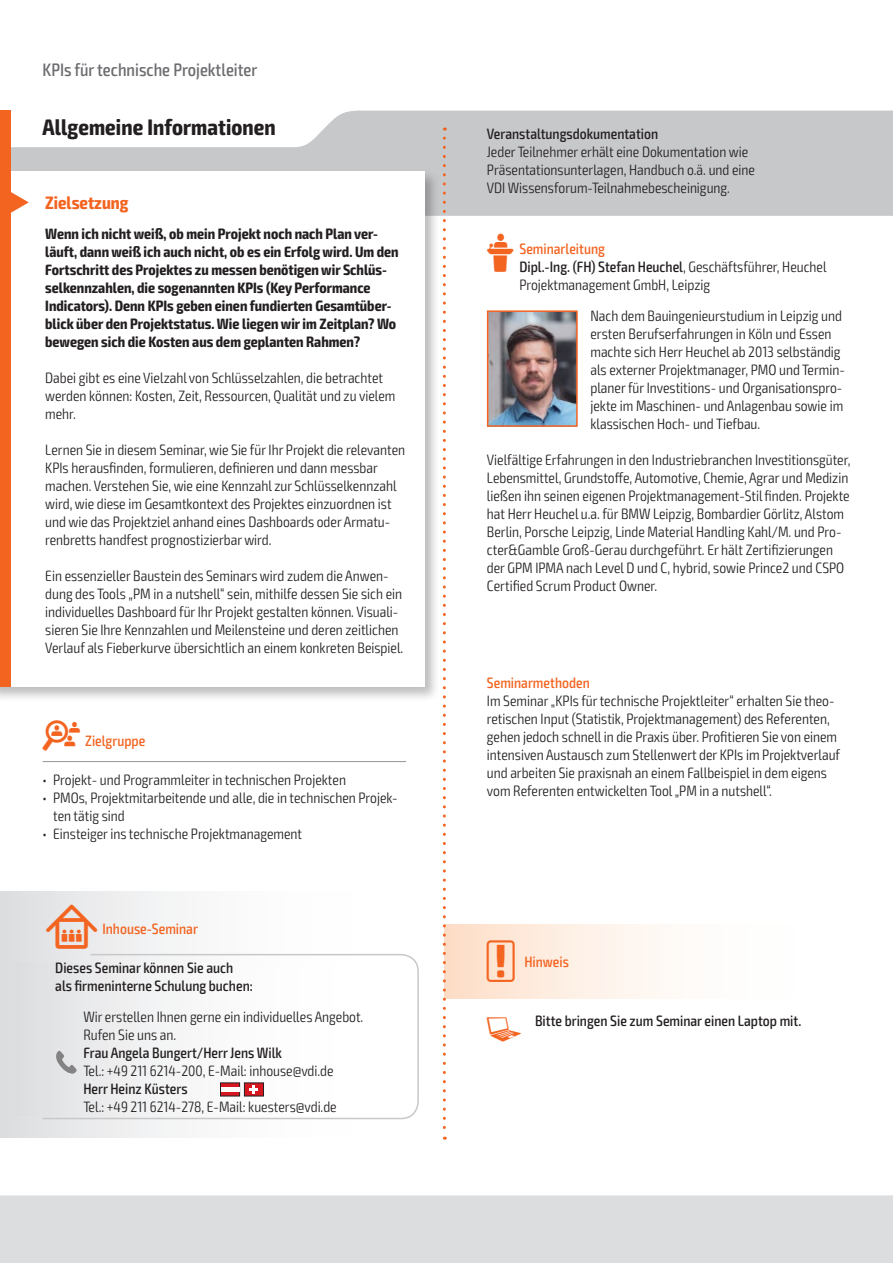
<style>
.page{position:relative;width:893px;height:1263px;background:#fff}
.page>*{position:absolute;margin:0;border:0;box-sizing:border-box;transform-origin:0 0}
.t1{font:700 condensed 22.5px "Exo 2";letter-spacing:.005em;color:#231f20}
.t2{font:500 condensed 18px "Exo 2";color:#6c6d70}
.t3{font:700 condensed 18px "Exo 2";color:#f36421}
.t4{font:300 condensed 15px/18px "Exo 2";color:#231f20}
.t5{font:700 condensed 15px/18px "Exo 2";color:#231f20}
.t6{font:500 condensed 15px/18px "Exo 2";color:#231f20}
.t7{font:500 condensed 15px "Exo 2";color:#f36421}
.t8{font:15px "VDI Iconset S4 A Regular";color:#f36421}
.s1{font-family:"VDI Iconset S4 A Regular";font-weight:400;font-stretch:normal;color:#f36421}
.s2{font-weight:500;color:#f36421}
.s3{font-weight:500}
.s4{font-family:"VDI Iconset S4 A Regular";font-weight:400;font-stretch:normal}
.s5{font-family:"VDI Iconset S4 A Regular";font-weight:400;font-stretch:normal;font-size:15.45px}
.s6{font-family:"VDI Iconset S4 A Regular";font-weight:400;font-stretch:normal;font-size:19.5px}
</style>
<div class="page">
<div style="left:0;top:1195px;width:893px;height:68px;background:#dcdddf"></div>
<svg style="left:11px;top:111px;width:881px;height:105px;fill:#c7c8ca"></svg>
<hr style="left:892px;top:111px;width:1px;height:105px;background:#f36421">
<div style="left:0;top:111px;width:11px;height:63px;background:#f36421"></div>
<div style="left:0;top:168px;width:440px;height:534px;background:#231f20;opacity:.3"></div>
<div style="left:0;top:171px;width:424px;height:516px;background:#fff"></div>
<div style="left:0;top:171px;width:11px;height:516px;background:#f36421"></div>
<svg style="left:11px;top:192px;width:18px;height:21px"></svg>
<hr style="left:43px;top:761px;width:363px;height:1px;background:#939598">
<img style="left:490px;top:313px;width:85px;height:111px">
<div style="left:487px;top:310px;width:91px;height:117px;border:2px solid #f36421"></div>
<div style="left:444px;top:925px;width:406px;height:73px;background:linear-gradient(to right,#fde3d0,#fff)"></div>
<div style="left:0;top:891px;width:419px;height:247px;background:linear-gradient(to right,#e2e3e5,#fff)"></div>
<svg style="left:42px;top:953px;width:377px;height:167px"></svg>
<div style="left:13px;top:963px;width:382px;height:152px;background:linear-gradient(to right,#e3e3e5,#fff)"></div>
<svg style="left:220px;top:1082px;width:44px;height:14px"></svg>
<hr style="left:221px;top:1087px;width:18px;height:4px;background:#fff">
<svg style="left:56px;top:1051px;width:21px;height:23px"></svg>
<svg style="left:443px;top:138px;width:3px;height:1002px"></svg>
<p class="t2" style="left:43px;top:59px;width:216px">KPIs für technische Projektleiter</p>
<h1 class="t1" style="left:43px;top:113px;width:235px">Allgemeine Informationen</h1>
<p class="t6" style="left:487px;top:125px;width:173px">Veranstaltungsdokumentation</p>
<p class="t4" style="left:487px;top:143px;width:270px">Jeder Teilnehmer erhält eine Dokumentation wie<br>Präsentationsunterlagen, Handbuch o.ä. und eine<br>VDI Wissensforum-Teilnahmebescheinigung.</p>
<p class="t5" style="left:45px;top:225px;width:355px">Wenn ich nicht weiß, ob mein Projekt noch nach Plan ver&shy;läuft, dann weiß ich auch nicht, ob es ein Erfolg wird. Um den Fortschritt des Projektes zu messen benötigen wir Schlüs&shy;selkennzahlen, die sogenannten KPIs (Key Performance Indicators). Denn KPIs geben einen fundierten Gesamtüber&shy;blick über den Projektstatus. Wie liegen wir im Zeitplan? Wo bewegen sich die Kosten aus dem geplanten Rahmen?</p>
<p class="t4" style="left:45px;top:369px;width:352px">Dabei gibt es eine Vielzahl von Schlüsselzahlen, die betrachtet werden können: Kosten, Zeit, Ressourcen, Qualität und zu vielem mehr.</p>
<p class="t4" style="left:45px;top:441px;width:361px">Lernen Sie in diesem Seminar, wie Sie für Ihr Projekt die relevanten KPIs herausfinden, formulieren, definieren und dann messbar machen. Verstehen Sie, wie eine Kennzahl zur Schlüsselkennzahl wird, wie diese im Gesamtkontext des Projektes einzuordnen ist und wie das Projektziel anhand eines Dashboards oder Armatu&shy;renbretts handfest prognostizierbar wird.</p>
<p class="t4" style="left:45px;top:567px;width:360px">Ein essenzieller Baustein des Seminars wird zudem die Anwen&shy;dung des Tools „PM in a nutshell“ sein, mithilfe dessen Sie sich ein individuelles Dashboard für Ihr Projekt gestalten können. Visuali&shy;sieren Sie Ihre Kennzahlen und Meilensteine und deren zeitlichen Verlauf als Fieberkurve übersichtlich an einem konkreten Beispiel.</p>
<p class="t3" style="left:45px;top:192px;width:85px">Zielsetzung</p>
<p class="t4" style="left:519px;top:240px;width:309px;text-indent:-33px"><span class="s1">L</span> <span class="s2">Seminarleitung<br></span><span class="s3">Dipl.-Ing. (FH) Stefan Heuchel</span>, Geschäftsführer, Heuchel<br>Projektmanagement GmbH, Leipzig</p>
<p class="t4" style="left:590px;top:307px;width:256px">Nach dem Bauingenieurstudium in Leipzig und ersten Berufserfahrungen in Köln und Essen machte sich Herr Heuchel ab 2013 selbständig als externer Projektmanager, PMO und Termin&shy;planer für Investitions- und Organisationspro&shy;jekte im Maschinen- und Anlagenbau sowie im klassischen Hoch- und Tiefbau.</p>
<p class="t4" style="left:487px;top:451px;width:365px">Vielfältige Erfahrungen in den Industriebranchen Investitionsgüter, Lebensmittel, Grundstoffe, Automotive, Chemie, Agrar und Medizin ließen ihn seinen eigenen Projektmanagement-Stil finden. Projekte hat Herr Heuchel u.a. für BMW Leipzig, Bombardier Görlitz, Alstom Berlin, Porsche Leipzig, Linde Material Handling Kahl/M. und Pro&shy;cter&amp;Gamble Groß-Gerau durchgeführt. Er hält Zertifizierungen der GPM IPMA nach Level D und C, hybrid, sowie Prince2 und CSPO Certified Scrum Product Owner.</p>
<p class="t7" style="left:43px;top:732px;width:104px"><span class="s4">Z</span> Zielgruppe</p>
<p class="t4" style="left:43px;top:771px;width:305px">• Projekt- und Programmleiter in technischen Projekten</p>
<p class="t4" style="left:53px;top:789px;width:346px;text-indent:-11px">• PMOs, Projektmitarbeitende und alle, die in technischen Projek&shy;ten tätig sind</p>
<p class="t4" style="left:43px;top:825px;width:261px">• Einsteiger ins technische Projektmanagement</p>
<p class="t7" style="left:46px;top:920px;width:153px"><span class="s5">I</span> Inhouse-Seminar</p>
<p class="t6" style="left:55px;top:959px;width:199px">Dieses Seminar können Sie auch als firmeninterne Schulung buchen:</p>
<p class="t4" style="left:83px;top:1008px;width:282px">Wir erstellen Ihnen gerne ein individuelles Angebot.<br>Rufen Sie uns an.</p>
<p class="t6" style="left:83px;top:1044px;width:200px">Frau Angela Bungert/Herr Jens Wilk</p>
<p class="t4" style="left:83px;top:1062px;width:252px">Tel.: +49 211 6214-200, E-Mail: inhouse@vdi.de</p>
<p class="t6" style="left:83px;top:1080px;width:106px">Herr Heinz Küsters</p>
<p class="t4" style="left:83px;top:1098px;width:255px">Tel.: +49 211 6214-278, E-Mail: kuesters@vdi.de</p>
<p class="t7" style="left:487px;top:674px;width:104px">Seminarmethoden</p>
<p class="t4" style="left:487px;top:692px;width:355px">Im Seminar „KPIs für technische Projektleiter“ erhalten Sie theo&shy;retischen Input (Statistik, Projektmanagement) des Referenten, gehen jedoch schnell in die Praxis über. Profitieren Sie von einem intensiven Austausch zum Stellenwert der KPIs im Projektverlauf und arbeiten Sie praxisnah an einem Fallbeispiel in dem eigens vom Referenten entwickelten Tool „PM in a nutshell“.</p>
<p class="t7" style="left:487px;top:953px;width:84px"><span class="s6">!</span> Hinweis</p>
<p class="t8" style="left:487px;top:1023px;width:36px">l</p>
<p class="t6" style="left:535px;top:1012px;width:268px">Bitte bringen Sie zum Seminar einen Laptop mit.</p>
</div>
